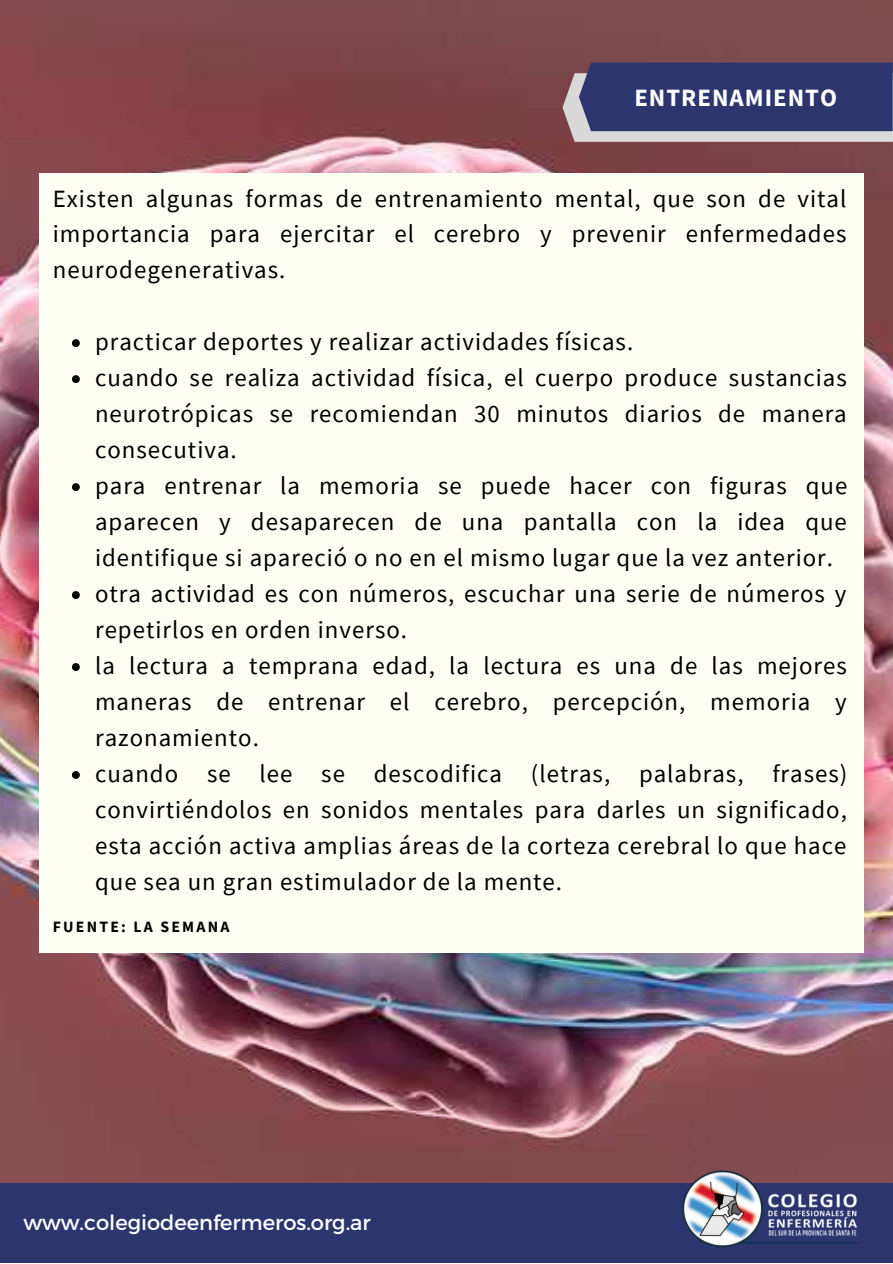
<style>
.page{position:relative;width:893px;height:1264px;background:#fff}
.page>*{position:absolute;margin:0;border:0;box-sizing:border-box;transform-origin:0 0}
.t1{font:24.9px/36px "Source Sans Pro";letter-spacing:.04em;color:#000}
.t2{font:700 24.9px "Source Sans Pro";letter-spacing:.04em;color:#fff}
.t3{font:21px "Montserrat";color:#fff}
.t4{font:700 15.75px "Source Sans Pro";letter-spacing:.14em;color:#000}
</style>
<div class="page">
<img style="left:0;top:0;width:892px;height:1183px">
<div style="left:0;top:1183px;width:892px;height:79px;background:#2c356e"></div>
<img style="left:675px;top:1165px;width:188px;height:83px">
<svg style="left:562px;top:63px;width:330px;height:79px;background:#4b507e"></svg>
<div style="left:39px;top:173px;width:824px;height:779px;background:#fffef5"></div>
<svg style="left:72px;top:339px;width:8px;height:8px"></svg>
<svg style="left:72px;top:375px;width:8px;height:8px"></svg>
<svg style="left:72px;top:483px;width:8px;height:8px"></svg>
<svg style="left:72px;top:591px;width:8px;height:8px"></svg>
<svg style="left:72px;top:663px;width:8px;height:8px"></svg>
<svg style="left:72px;top:771px;width:8px;height:8px"></svg>
<p class="t2" style="left:634px;top:82px;width:204px">ENTRENAMIENTO</p>
<p class="t1" style="left:53px;top:180px;width:795px;text-align:justify">Existen algunas formas de entrenamiento mental, que son de vital importancia para ejercitar el cerebro y prevenir enfermedades neurodegenerativas.</p>
<p class="t1" style="left:95px;top:323px;width:753px">practicar deportes y realizar actividades físicas.<br>cuando se realiza actividad física, el cuerpo produce sustancias neurotrópicas se recomiendan 30 minutos diarios de manera consecutiva.<br>para entrenar la memoria se puede hacer con figuras que aparecen y desaparecen de una pantalla con la idea que identifique si apareció o no en el mismo lugar que la vez anterior. otra actividad es con números, escuchar una serie de números y repetirlos en orden inverso.<br>la lectura a temprana edad, la lectura es una de las mejores maneras de entrenar el cerebro, percepción, memoria y razonamiento.<br>cuando se lee se descodifica (letras, palabras, frases) convirtiéndolos en sonidos mentales para darles un significado, esta acción activa amplias áreas de la corteza cerebral lo que hace que sea un gran estimulador de la mente.</p>
<p class="t4" style="left:53px;top:916px;width:178px">FUENTE: LA SEMANA</p>
<p class="t3" style="left:23px;top:1208px;width:349px">www.colegiodeenfermeros.org.ar</p>
</div>
